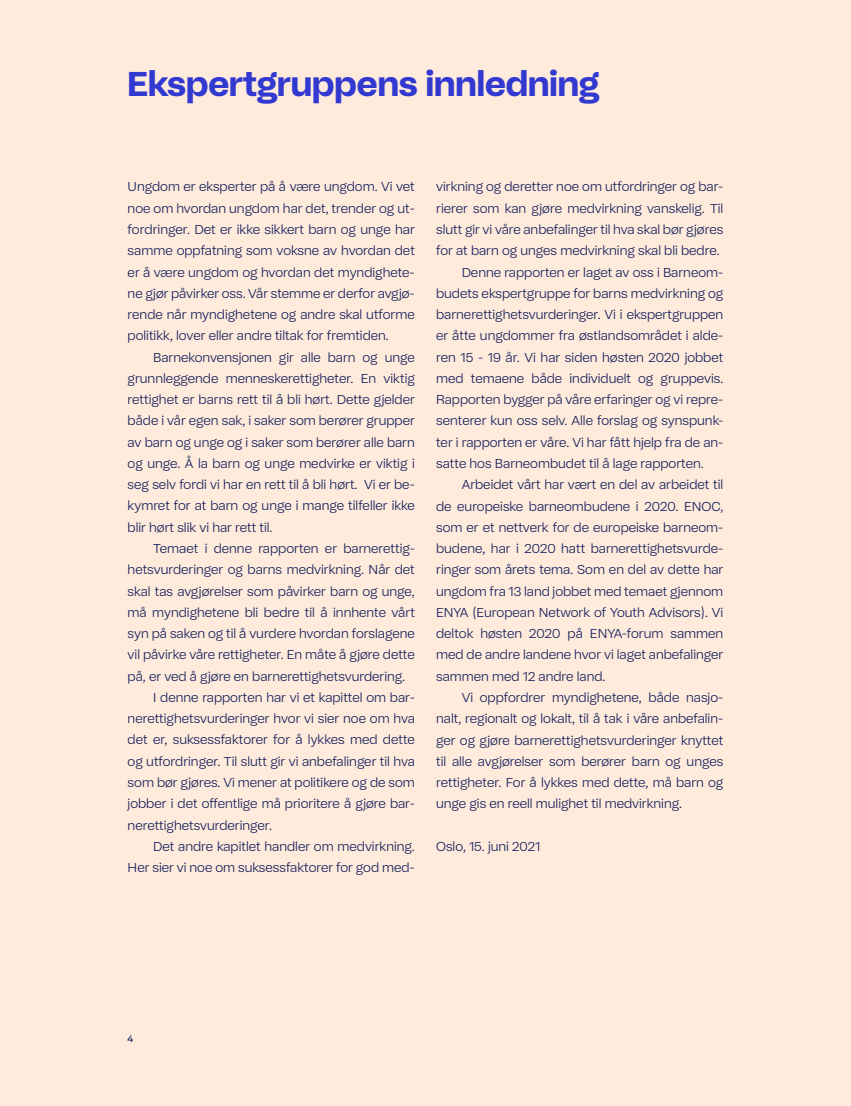
<style>
.page{position:relative;width:851px;height:1106px;background:#fff}
.page>*{position:absolute;margin:0;border:0;box-sizing:border-box;transform-origin:0 0}
.t1{font:36px "Barneo Display Bold 0.8";color:#3139d1}
.t2{font:300 13.5px/21.3px "Barneombudet";color:#121c59;text-align:justify}
.t3{font:9.75px "Barneombudet";color:#121c59}
</style>
<div class="page">
<div style="left:0;top:0;width:850px;height:1106px;background:#feebdc"></div>
<h1 class="t1" style="left:128px;top:61px;width:473px">Ekspertgruppens innledning</h1>
<p class="t2" style="left:128px;top:176px;width:289px">Ungdom er eksperter på å være ungdom. Vi vet noe om hvordan ungdom har det, trender og ut&shy;fordringer. Det er ikke sikkert barn og unge har samme oppfatning som voksne av hvordan det er å være ungdom og hvordan det myndighete&shy;ne gjør påvirker oss. Vår stemme er derfor avgjø&shy;rende når myndighetene og andre skal utforme politikk, lover eller andre tiltak for fremtiden.</p>
<p class="t2" style="left:128px;top:346px;width:289px;text-indent:26px">Barnekonvensjonen gir alle barn og unge grunnleggende menneskerettigheter. En viktig rettighet er barns rett til å bli hørt. Dette gjelder både i vår egen sak, i saker som berører grupper av barn og unge og i saker som berører alle barn og unge. Å la barn og unge medvirke er viktig i seg selv fordi vi har en rett til å bli hørt. Vi er be&shy;kymret for at barn og unge i mange tilfeller ikke blir hørt slik vi har rett til.</p>
<p class="t2" style="left:153px;top:537px;width:263px">Temaet i denne rapporten er barnerettig-</p>
<p class="t2" style="left:128px;top:559px;width:289px">hetsvurderinger og barns medvirkning. Når det</p>
<p class="t2" style="left:128px;top:580px;width:288px">skal tas avgjørelser som påvirker barn og unge,</p>
<p class="t2" style="left:128px;top:601px;width:289px">må myndighetene bli bedre til å innhente vårt</p>
<p class="t2" style="left:128px;top:622px;width:289px">syn på saken og til å vurdere hvordan forslagene</p>
<p class="t2" style="left:128px;top:644px;width:288px">vil påvirke våre rettigheter. En måte å gjøre dette</p>
<p class="t2" style="left:128px;top:665px;width:279px">på, er ved å gjøre en barnerettighetsvurdering.</p>
<p class="t2" style="left:153px;top:686px;width:263px">I denne rapporten har vi et kapittel om bar-</p>
<p class="t2" style="left:128px;top:708px;width:289px">nerettighetsvurderinger hvor vi sier noe om hva</p>
<p class="t2" style="left:128px;top:729px;width:289px">det er, suksessfaktorer for å lykkes med dette</p>
<p class="t2" style="left:128px;top:750px;width:289px">og utfordringer. Til slutt gir vi anbefalinger til hva</p>
<p class="t2" style="left:128px;top:771px;width:289px">som bør gjøres. Vi mener at politikere og de som</p>
<p class="t2" style="left:128px;top:793px;width:289px">jobber i det offentlige må prioritere å gjøre bar-</p>
<p class="t2" style="left:128px;top:814px;width:146px">nerettighetsvurderinger.</p>
<p class="t2" style="left:153px;top:835px;width:263px">Det andre kapitlet handler om medvirkning.</p>
<p class="t2" style="left:128px;top:856px;width:288px">Her sier vi noe om suksessfaktorer for god med-</p>
<p class="t2" style="left:436px;top:176px;width:289px">virkning og deretter noe om utfordringer og bar-</p>
<p class="t2" style="left:436px;top:197px;width:288px">rierer som kan gjøre medvirkning vanskelig. Til</p>
<p class="t2" style="left:436px;top:219px;width:288px">slutt gir vi våre anbefalinger til hva skal bør gjøres</p>
<p class="t2" style="left:436px;top:240px;width:285px">for at barn og unges medvirkning skal bli bedre.</p>
<p class="t2" style="left:461px;top:261px;width:263px">Denne rapporten er laget av oss i Barneom-</p>
<p class="t2" style="left:436px;top:282px;width:288px">budets ekspertgruppe for barns medvirkning og</p>
<p class="t2" style="left:436px;top:304px;width:289px">barnerettighetsvurderinger. Vi i ekspertgruppen</p>
<p class="t2" style="left:436px;top:325px;width:289px">er åtte ungdommer fra østlandsområdet i alde-</p>
<p class="t2" style="left:436px;top:346px;width:289px">ren 15 - 19 år. Vi har siden høsten 2020 jobbet</p>
<p class="t2" style="left:436px;top:367px;width:289px">med temaene både individuelt og gruppevis.</p>
<p class="t2" style="left:436px;top:389px;width:289px">Rapporten bygger på våre erfaringer og vi repre-</p>
<p class="t2" style="left:436px;top:410px;width:289px">senterer kun oss selv. Alle forslag og synspunk-</p>
<p class="t2" style="left:436px;top:431px;width:289px">ter i rapporten er våre. Vi har fått hjelp fra de an-</p>
<p class="t2" style="left:436px;top:452px;width:269px">satte hos Barneombudet til å lage rapporten.</p>
<p class="t2" style="left:461px;top:474px;width:263px">Arbeidet vårt har vært en del av arbeidet til</p>
<p class="t2" style="left:436px;top:495px;width:289px">de europeiske barneombudene i 2020. ENOC,</p>
<p class="t2" style="left:436px;top:516px;width:289px">som er et nettverk for de europeiske barneom-</p>
<p class="t2" style="left:436px;top:538px;width:288px">budene, har i 2020 hatt barnerettighetsvurde-</p>
<p class="t2" style="left:436px;top:559px;width:289px">ringer som årets tema. Som en del av dette har</p>
<p class="t2" style="left:436px;top:580px;width:288px">ungdom fra 13 land jobbet med temaet gjennom</p>
<p class="t2" style="left:436px;top:601px;width:288px">ENYA (European Network of Youth Advisors). Vi</p>
<p class="t2" style="left:436px;top:623px;width:289px">deltok høsten 2020 på ENYA-forum sammen</p>
<p class="t2" style="left:436px;top:644px;width:289px">med de andre landene hvor vi laget anbefalinger</p>
<p class="t2" style="left:436px;top:665px;width:171px">sammen med 12 andre land.</p>
<p class="t2" style="left:461px;top:686px;width:263px">Vi oppfordrer myndighetene, både nasjo-</p>
<p class="t2" style="left:436px;top:708px;width:288px">nalt, regionalt og lokalt, til å tak i våre anbefalin-</p>
<p class="t2" style="left:436px;top:729px;width:289px">ger og gjøre barnerettighetsvurderinger knyttet</p>
<p class="t2" style="left:436px;top:750px;width:289px">til alle avgjørelser som berører barn og unges</p>
<p class="t2" style="left:436px;top:771px;width:289px">rettigheter. For å lykkes med dette, må barn og</p>
<p class="t2" style="left:436px;top:793px;width:247px">unge gis en reell mulighet til medvirkning.</p>
<p class="t2" style="left:436px;top:835px;width:106px">Oslo, 15. juni 2021</p>
<p class="t3" style="left:128px;top:1033px;width:7px">4</p>
</div>
